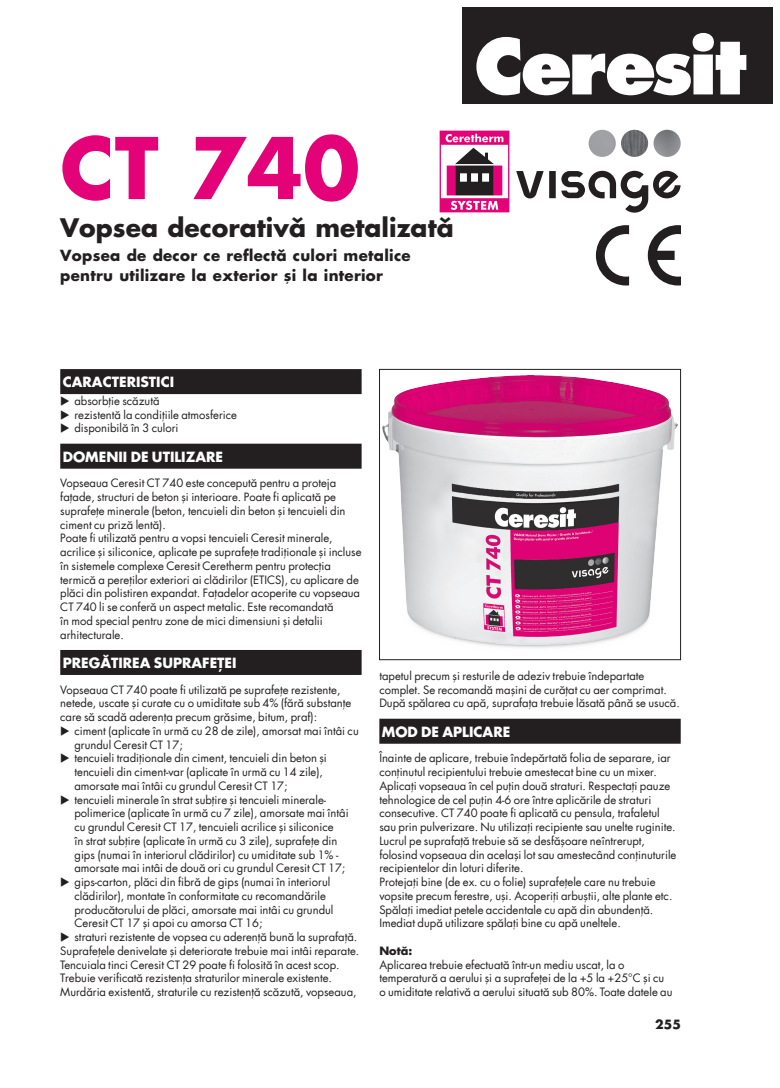
<style>
.page{position:relative;width:780px;height:1088px;background:#fff}
.page>*{position:absolute;margin:0;border:0;box-sizing:border-box;transform-origin:0 0}
.t1{font:700 82.5px "Futura Portos";color:#e40278}
.t2{font:700 25px "Futura Portos";color:#231f20}
.t3{font:700 15px/20px "Futura Portos";letter-spacing:.02em;color:#231f20}
.t4{font:700 13.75px "Futura Std";color:#fff}
.t5{font:700 12.5px "Futura Std";color:#231f20}
.t6{font:11.25px/13.8px "Futura Std";color:#231f20}
.t7{font:700 11.25px "Futura Std";color:#231f20}
</style>
<div class="page">
<div style="left:60px;top:369px;width:301px;height:25px;background:#231f20"></div>
<div style="left:60px;top:444px;width:301px;height:25px;background:#231f20"></div>
<div style="left:60px;top:650px;width:301px;height:25px;background:#231f20"></div>
<div style="left:379px;top:719px;width:301px;height:25px;background:#231f20"></div>
<img style="left:383px;top:375px;width:294px;height:273px">
<div style="left:379px;top:369px;width:301px;height:291px;border:1px solid #231f20"></div>
<svg style="left:439px;top:131px;width:70px;height:81px"></svg>
<img style="left:653px;top:130px;width:27px;height:27px;border-radius:13px">
<img style="left:621px;top:130px;width:27px;height:27px;border-radius:14px">
<img style="left:588px;top:130px;width:27px;height:27px;border-radius:14px">
<svg style="left:516px;top:171px;width:164px;height:42px"></svg>
<svg style="left:596px;top:225px;width:33px;height:60px"></svg>
<svg style="left:647px;top:225px;width:34px;height:60px"></svg>
<div style="left:462px;top:7px;width:310px;height:96px;background:#231f20"></div>
<svg style="left:476px;top:33px;width:270px;height:62px"></svg>
<h1 class="t1" style="left:60px;top:111px;width:301px">CT 740</h1>
<h2 class="t2" style="left:60px;top:210px;width:395px">Vopsea decorativă metalizată</h2>
<h3 class="t3" style="left:60px;top:245px;width:352px">Vopsea de decor ce reflectă culori metalice pentru utilizare la exterior și la interior</h3>
<p class="t4" style="left:63px;top:373px;width:113px">CARACTERISTICI</p>
<p class="t6" style="left:74px;top:394px;width:164px">absorbție scăzută<br>rezistentă la condițiile atmosferice disponibilă în 3 culori</p>
<p class="t4" style="left:63px;top:447px;width:143px">DOMENII DE UTI LIZARE</p>
<p class="t6" style="left:60px;top:476px;width:303px">Vopseaua Ceresit CT 740 este concepută pentru a proteja fațade, structuri de beton și interioare. Poate fi aplicată pe suprafețe minerale (beton, tencuieli din beton și tencuieli din ciment cu priză lentă).<br>Poate fi utilizată pentru a vopsi tencuieli Ceresit minerale, acrilice și siliconice, aplicate pe suprafețe tradiționale și incluse în sistemele complexe Ceresit Ceretherm pentru protecția termică a pereților exteriori ai clădirilor (ETICS), cu aplicare de plăci din polistiren expandat. Fațadelor acoperite cu vopseaua CT 740 li se conferă un aspect metalic. Este recomandată<br>în mod special pentru zone de mici dimensiuni și detalii arhitecturale.</p>
<p class="t4" style="left:63px;top:653px;width:175px">PREGĂTIREA SUPRAFEȚEI</p>
<p class="t6" style="left:60px;top:683px;width:292px">Vopseaua CT 740 poate fi utilizată pe suprafețe rezistente, netede, uscate și curate cu o umiditate sub 4% (fără substanțe care să scadă aderența precum grăsime, bitum, praf):</p>
<p class="t6" style="left:74px;top:724px;width:286px">ciment (aplicate în urmă cu 28 de zile), amorsat mai întâi cu</p>
<p class="t6" style="left:74px;top:738px;width:110px">grundul Ceresit CT 17;</p>
<p class="t6" style="left:74px;top:751px;width:254px">tencuieli tradiționale din ciment, tencuieli din beton și</p>
<p class="t6" style="left:74px;top:765px;width:250px">tencuieli din ciment-var (aplicate în urmă cu 14 zile),</p>
<p class="t6" style="left:74px;top:779px;width:215px">amorsate mai întâi cu grundul Ceresit CT 17;</p>
<p class="t6" style="left:74px;top:793px;width:253px">tencuieli minerale în strat subțire și tencuieli minerale-</p>
<p class="t6" style="left:74px;top:806px;width:276px">polimerice (aplicate în urmă cu 7 zile), amorsate mai întâi</p>
<p class="t6" style="left:74px;top:820px;width:260px">cu grundul Ceresit CT 17, tencuieli acrilice și siliconice</p>
<p class="t6" style="left:74px;top:834px;width:264px">în strat subțire (aplicate în urmă cu 3 zile), suprafețe din</p>
<p class="t6" style="left:74px;top:848px;width:265px">gips (numai în interiorul clădirilor) cu umiditate sub 1% -</p>
<p class="t6" style="left:74px;top:861px;width:272px">amorsate mai intâi de două ori cu grundul Ceresit CT 17;</p>
<p class="t6" style="left:74px;top:875px;width:257px">gips-carton, plăci din fibră de gips (numai în interiorul</p>
<p class="t6" style="left:74px;top:889px;width:253px">clădirilor), montate în conformitate cu recomandările</p>
<p class="t6" style="left:74px;top:903px;width:260px">producătorului de plăci, amorsate mai intâi cu grundul</p>
<p class="t6" style="left:74px;top:916px;width:189px">Ceresit CT 17 și apoi cu amorsa CT 16;</p>
<p class="t6" style="left:74px;top:930px;width:284px">straturi rezistente de vopsea cu aderență bună la suprafață.</p>
<p class="t6" style="left:60px;top:944px;width:300px">Suprafețele denivelate și deteriorate trebuie mai intâi reparate.</p>
<p class="t6" style="left:60px;top:958px;width:281px">Tencuiala tinci Ceresit CT 29 poate fi folosită în acest scop.</p>
<p class="t6" style="left:60px;top:971px;width:273px">Trebuie verificată rezistența straturilor minerale existente.</p>
<p class="t6" style="left:60px;top:985px;width:298px">Murdăria existentă, straturile cu rezistență scăzută, vopseaua,</p>
<p class="t6" style="left:379px;top:669px;width:302px">tapetul precum și resturile de adeziv trebuie îndepartate complet. Se recomandă mașini de curățat cu aer comprimat.<br>După spălarea cu apă, suprafața trebuie lăsată până se usucă.</p>
<p class="t4" style="left:382px;top:722px;width:97px">MOD DE APLICARE</p>
<p class="t6" style="left:379px;top:751px;width:298px">Înainte de aplicare, trebuie îndepărtată folia de separare, iar conținutul recipientului trebuie amestecat bine cu un mixer.<br>Aplicaţi vopseaua în cel puțin două straturi. Respectați pauze tehnologice de cel puțin 4-6 ore între aplicările de straturi consecutive. CT 740 poate fi aplicată cu pensula, trafaletul sau prin pulverizare. Nu utilizați recipiente sau unelte ruginite.<br>Lucrul pe suprafață trebuie să se desfășoare neîntrerupt, folosind vopseaua din același lot sau amestecând conținuturile recipientelor din loturi diferite.<br>Protejați bine (de ex. cu o folie) suprafețele care nu trebuie vopsite precum ferestre, uși. Acoperiți arbuștii, alte plante etc.<br>Spălați imediat petele accidentale cu apă din abundenţă.<br>Imediat după utilizare spălați bine cu apă uneltele.</p>
<p class="t7" style="left:379px;top:943px;width:34px">NOTĂ:</p>
<p class="t6" style="left:379px;top:958px;width:295px">Aplicarea trebuie efectuată într-un mediu uscat, la o temperatură a aerului și a suprafeței de la +5 la +25°C și cu o umiditate relativă a aerului situată sub 80%. Toate datele au</p>
<p class="t5" style="left:655px;top:1015px;width:27px">255</p>
</div>
